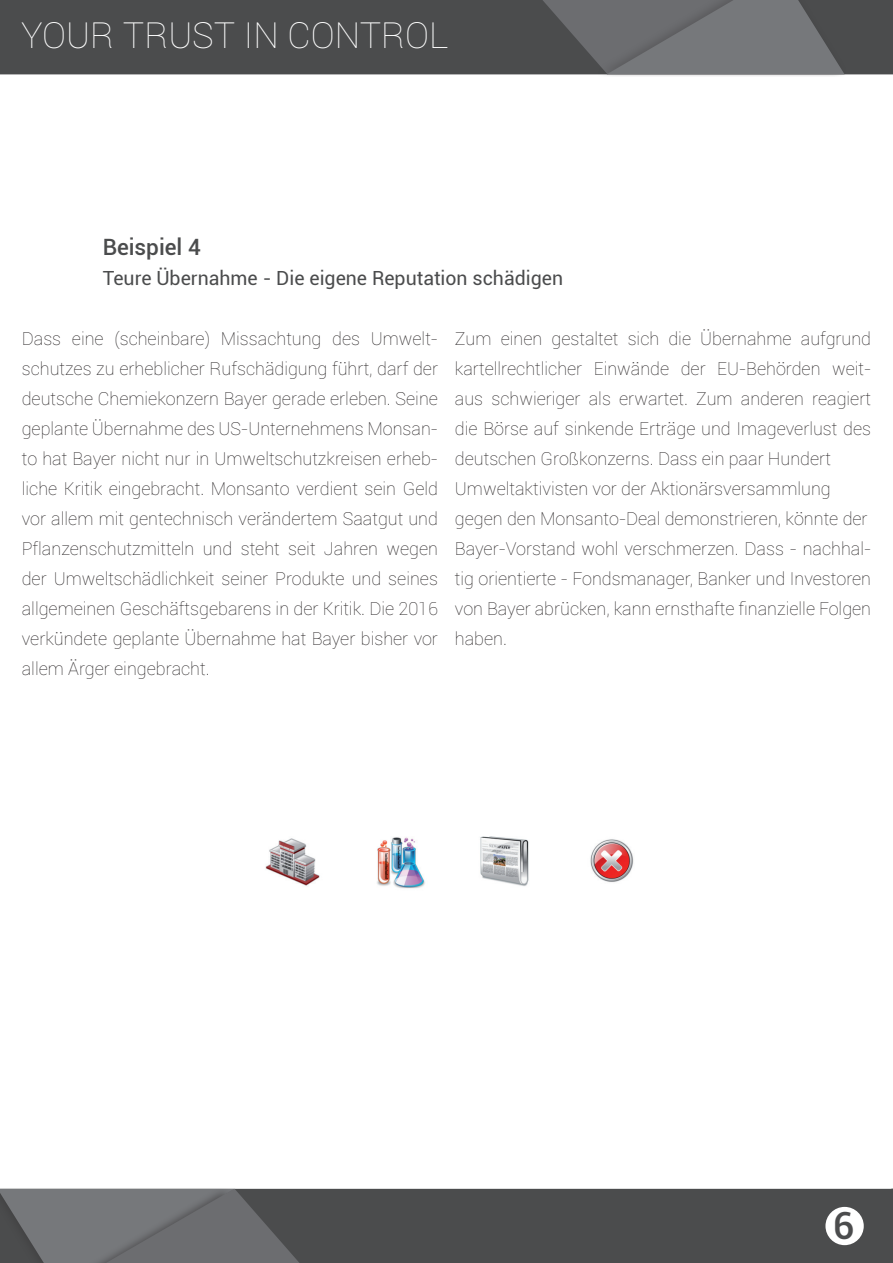
<style>
.page{position:relative;width:893px;height:1263px;background:#fff}
.page>*{position:absolute;margin:0;border:0;box-sizing:border-box;transform-origin:0 0}
.t1{font:500 37.5px "Roboto";color:#4b4c4d}
.t2{font:100 36px "Roboto";color:#fff}
.t3{font:500 22.5px "Roboto";color:#4b4c4d}
.t4{font:19.5px "Roboto";color:#4b4c4d}
.t5{font:100 18px/30px "Roboto";color:#231f20;text-align:justify}
</style>
<div class="page">
<div style="left:0;top:0;width:893px;height:75px;background:#4b4c4d"></div>
<div style="left:324px;top:1188px;width:569px;height:75px;background:#4b4c4d"></div>
<div style="left:595px;top:0;width:253px;height:82px;background:#231f20;opacity:.25"></div>
<svg style="left:518px;top:0;width:327px;height:74px;background:#68696b"></svg>
<svg style="left:0;top:1188px;width:324px;height:75px;background:#696a6d"></svg>
<svg style="left:595px;top:77px;width:253px;height:5px"></svg>
<div style="left:825px;top:1207px;width:39px;height:38px;background:#fff;border-radius:50%"></div>
<img style="left:265px;top:836px;width:369px;height:53px">
<h2 class="t2" style="left:21px;top:11px;width:429px">YOUR TRUST IN CONTROL</h2>
<p class="t3" style="left:103px;top:231px;width:100px">Beispiel 4</p>
<p class="t4" style="left:103px;top:264px;width:462px">Teure Übernahme - Die eigene Reputation schädigen</p>
<p class="t5" style="left:22px;top:323px;width:418px">Dass eine (scheinbare) Missachtung des Umwelt&shy;schutzes zu erheblicher Rufschädigung führt, darf der deutsche Chemiekonzern Bayer gerade erleben. Seine geplante Übernahme des US-Unternehmens Monsan&shy;to hat Bayer nicht nur in Umweltschutzkreisen erheb&shy;liche Kritik eingebracht. Monsanto verdient sein Geld vor allem mit gentechnisch verändertem Saatgut und Pflanzenschutzmitteln und steht seit Jahren wegen der Umweltschädlichkeit seiner Produkte und seines allgemeinen Geschäftsgebarens in der Kritik. Die 2016 verkündete geplante Übernahme hat Bayer bisher vor allem Ärger eingebracht.</p>
<p class="t5" style="left:455px;top:323px;width:418px;text-align:left">Zum einen gestaltet sich die Übernahme aufgrund kartellrechtlicher Einwände der EU-Behörden weit&shy;aus schwieriger als erwartet. Zum anderen reagiert die Börse auf sinkende Erträge und Imageverlust des deutschen Großkonzerns. Dass ein paar Hundert Umweltaktivisten vor der Aktionärsversammlung gegen den Monsanto-Deal demonstrieren, könnte der Bayer-Vorstand wohl verschmerzen. Dass - nachhal&shy;tig orientierte - Fondsmanager, Banker und Investoren von Bayer abrücken, kann ernsthafte finanzielle Folgen haben.</p>
<h1 class="t1" style="left:833px;top:1199px;width:23px">6</h1>
</div>
